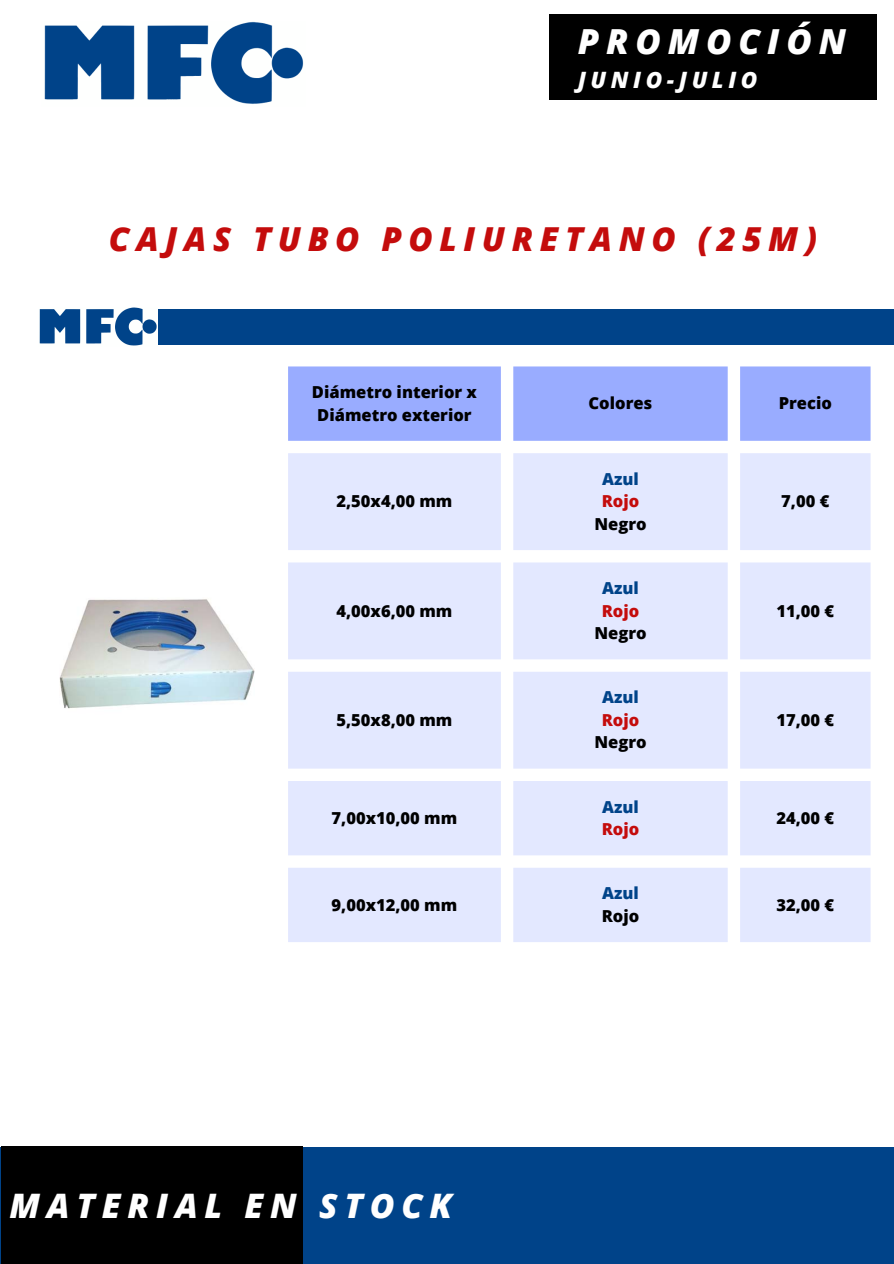
<style>
.page{position:relative;width:894px;height:1264px;background:#fff}
.page>*{position:absolute;margin:0;border:0;box-sizing:border-box;transform-origin:0 0}
.t1{font:italic 800 34.5px "Open Sans";letter-spacing:.2em;color:#fff}
.t2{font:italic 800 33.75px "Open Sans";letter-spacing:.2em;color:#fff}
.t3{font:italic 800 33px "Open Sans";letter-spacing:.2em;color:#c40c0c}
.t4{font:italic 800 22.5px "Open Sans";letter-spacing:.2em;color:#fff}
.t5{font:800 16.5px/22.5px "Open Sans";color:#000;text-align:center}
.t6{font:800 16.5px "Open Sans";color:#004389}
.t7{font:800 16.5px "Open Sans";color:#c40c0c}
</style>
<div class="page">
<div style="left:0;top:1147px;width:893px;height:116px;background:#004389"></div>
<div style="left:549px;top:14px;width:327px;height:86px;background:#000"></div>
<div style="left:118px;top:309px;width:775px;height:36px;background:#004389"></div>
<div style="left:1px;top:1146px;width:302px;height:117px;background:#000"></div>
<img style="left:44px;top:21px;width:260px;height:83px">
<img style="left:39px;top:308px;width:119px;height:38px">
<svg style="left:288px;top:366px;width:582px;height:75px;background:#9eb0ff"></svg>
<svg style="left:288px;top:453px;width:582px;height:489px;background:#e6ebff"></svg>
<img style="left:60px;top:599px;width:195px;height:110px">
<p class="t1" style="left:577px;top:17px;width:270px">PROMOCIÓN</p>
<p class="t4" style="left:577px;top:64px;width:181px">JUNIO-JULIO</p>
<p class="t3" style="left:109px;top:216px;width:709px">CAJAS TUBO POLIURETANO (25M)</p>
<p class="t5" style="left:312px;top:380px;width:166px">Diámetro interior x<br>Diámetro exterior</p>
<p class="t5" style="left:588px;top:391px;width:65px">Colores</p>
<p class="t5" style="left:778px;top:391px;width:55px">Precio</p>
<p class="t5" style="left:336px;top:489px;width:117px">2,50x4,00 mm</p>
<p class="t6" style="left:602px;top:467px;width:38px">Azul</p>
<p class="t7" style="left:601px;top:489px;width:39px">Rojo</p>
<p class="t5" style="left:594px;top:512px;width:54px">Negro</p>
<p class="t5" style="left:781px;top:489px;width:50px">7,00 €</p>
<p class="t5" style="left:336px;top:599px;width:117px">4,00x6,00 mm</p>
<p class="t6" style="left:602px;top:576px;width:38px">Azul</p>
<p class="t7" style="left:601px;top:599px;width:39px">Rojo</p>
<p class="t5" style="left:594px;top:621px;width:54px">Negro</p>
<p class="t5" style="left:776px;top:599px;width:59px">11,00 €</p>
<p class="t5" style="left:336px;top:708px;width:117px">5,50x8,00 mm</p>
<p class="t6" style="left:602px;top:685px;width:38px">Azul</p>
<p class="t7" style="left:601px;top:708px;width:39px">Rojo</p>
<p class="t5" style="left:594px;top:730px;width:54px">Negro</p>
<p class="t5" style="left:776px;top:708px;width:59px">17,00 €</p>
<p class="t5" style="left:331px;top:806px;width:127px">7,00x10,00 mm</p>
<p class="t6" style="left:602px;top:795px;width:38px">Azul</p>
<p class="t7" style="left:601px;top:817px;width:39px">Rojo</p>
<p class="t5" style="left:776px;top:806px;width:59px">24,00 €</p>
<p class="t5" style="left:331px;top:892px;width:127px">9,00x12,00 mm</p>
<p class="t6" style="left:602px;top:881px;width:38px">Azul</p>
<p class="t5" style="left:601px;top:904px;width:39px">Rojo</p>
<p class="t5" style="left:776px;top:892px;width:59px">32,00 €</p>
<p class="t2" style="left:10px;top:1182px;width:444px">MATERIAL EN STOCK</p>
</div>
